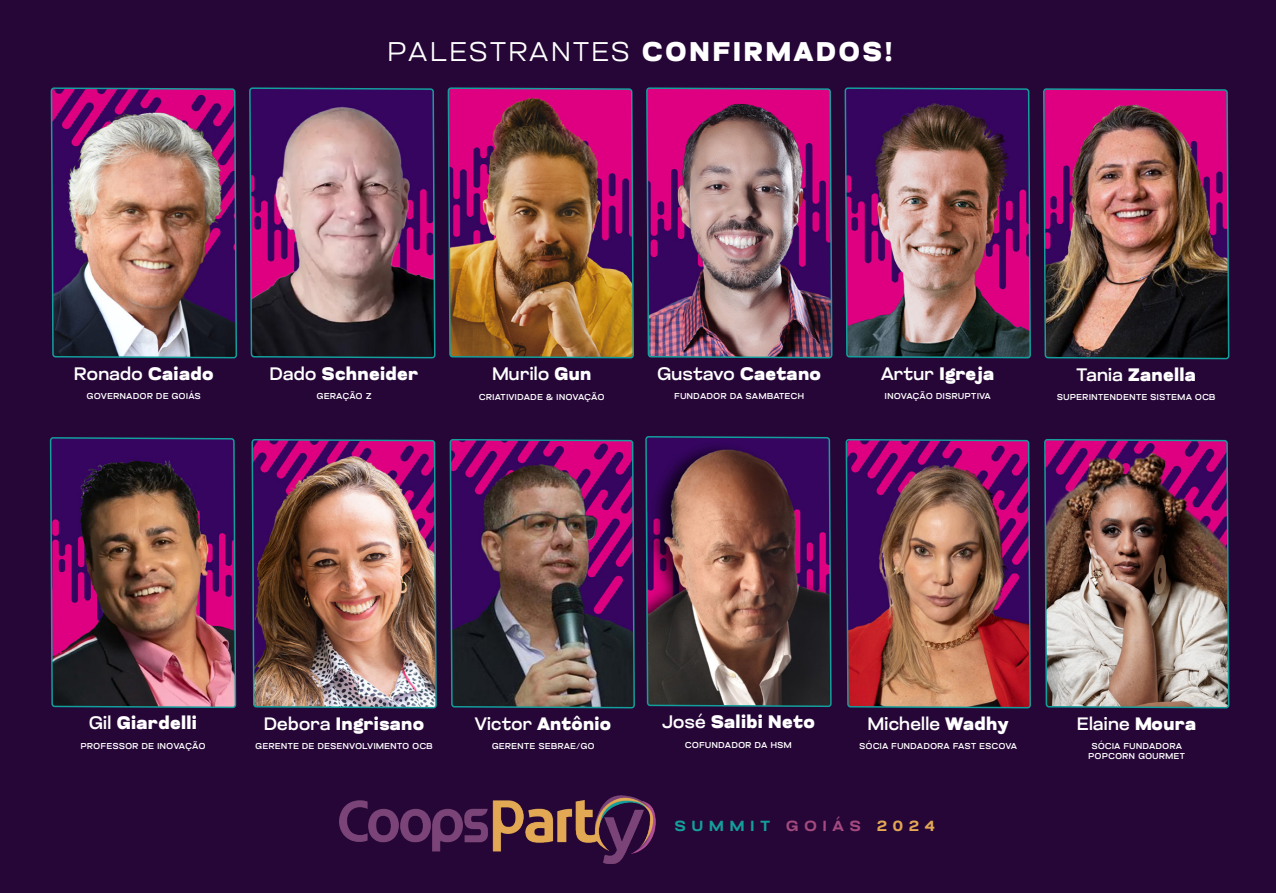
<style>
.page{position:relative;width:1276px;height:893px;background:#260637}
.page>*{position:absolute;margin:0;border:0;box-sizing:border-box;transform-origin:0 0}
.t1{font:200 27px "Glancyr";letter-spacing:.11em;color:#fff}
.t2{font:700 18px "Glancyr";letter-spacing:.02em;color:#fff}
.t3{font:18px "Glancyr";letter-spacing:.02em;color:#fff}
.t4{font:500 14.55px "Glancyr";letter-spacing:.38em;color:#13a09c;scale:1.09 1}
.t5{font:8.55px/10.4px "Glancyr";letter-spacing:.07em;color:#fff;text-align:center}
.s1{font-weight:700}
.s2{font-weight:400}
.s3{color:#a44a7f}
.s4{color:#e2a854}
</style>
<div class="page">
<img style="left:339px;top:795px;width:317px;height:68px">
<img style="left:50px;top:87px;width:187px;height:272px">
<img style="left:447px;top:87px;width:187px;height:272px">
<img style="left:844px;top:87px;width:187px;height:272px">
<svg style="left:249px;top:87px;width:187px;height:272px;background:#744c6b"></svg>
<img style="left:646px;top:87px;width:187px;height:272px">
<img style="left:645px;top:436px;width:187px;height:271px">
<img style="left:1043px;top:88px;width:187px;height:272px">
<img style="left:49px;top:437px;width:188px;height:272px">
<img style="left:251px;top:439px;width:186px;height:270px">
<img style="left:845px;top:439px;width:186px;height:270px">
<img style="left:1044px;top:439px;width:186px;height:270px">
<img style="left:449px;top:439px;width:186px;height:270px">
<p class="t1" style="left:388px;top:34px;width:505px">PALESTRANTES <span class="s1">CONFIRMADOS!</span></p>
<p class="t3" style="left:74px;top:362px;width:141px">Ronado <span class="s1">Caiado</span></p>
<p class="t5" style="left:87px;top:391px;width:115px">GOVERNADOR DE GOIÁS</p>
<p class="t2" style="left:270px;top:361px;width:150px"><span class="s2">Dado</span> Schneider</p>
<p class="t5" style="left:317px;top:391px;width:56px">GERAÇÃO Z</p>
<p class="t3" style="left:492px;top:362px;width:100px">Murilo <span class="s1">Gun</span></p>
<p class="t5" style="left:479px;top:391px;width:127px">CRIATIVIDADE &amp; INOVAÇÃO</p>
<p class="t3" style="left:657px;top:361px;width:165px">Gustavo <span class="s1">Caetano</span></p>
<p class="t5" style="left:674px;top:390px;width:131px">FUNDADOR DA SAMBATECH</p>
<p class="t2" style="left:881px;top:361px;width:114px"><span class="s2">Artur</span> Igreja</p>
<p class="t5" style="left:885px;top:390px;width:107px">INOVAÇÃO DISRUPTIVA</p>
<p class="t2" style="left:1076px;top:362px;width:121px"><span class="s2">Tania</span> Zanella</p>
<p class="t5" style="left:1057px;top:392px;width:160px">SUPERINTENDENTE SISTEMA OCB</p>
<p class="t2" style="left:89px;top:711px;width:109px"><span class="s2">Gil</span> Giardelli</p>
<p class="t5" style="left:81px;top:740px;width:126px">PROFESSOR DE INOVAÇÃO</p>
<p class="t2" style="left:264px;top:711px;width:162px"><span class="s2">Debora</span> Ingrisano</p>
<p class="t5" style="left:256px;top:741px;width:178px">GERENTE DE DESENVOLVIMENTO OCB</p>
<p class="t2" style="left:475px;top:712px;width:138px"><span class="s2">Victor</span> Antônio</p>
<p class="t5" style="left:492px;top:741px;width:104px">GERENTE SEBRAE/GO</p>
<p class="t2" style="left:662px;top:710px;width:154px"><span class="s2">José</span> Salibi Neto</p>
<p class="t5" style="left:685px;top:739px;width:108px">COFUNDADOR DA HSM</p>
<p class="t3" style="left:868px;top:711px;width:142px">Michelle <span class="s1">Wadhy</span></p>
<p class="t5" style="left:859px;top:740px;width:159px">SÓCIA FUNDADORA FAST ESCOVA</p>
<p class="t4" style="left:675px;top:816px;width:240px">SUMMIT <span class="s3">GOIÁS</span> <span class="s4">2024</span></p>
<p class="t3" style="left:1077px;top:711px;width:120px">Elaine <span class="s1">Moura</span></p>
<p class="t5" style="left:1088px;top:740px;width:98px">SÓCIA FUNDADORA<br>POPCORN GOURMET</p>
</div>
